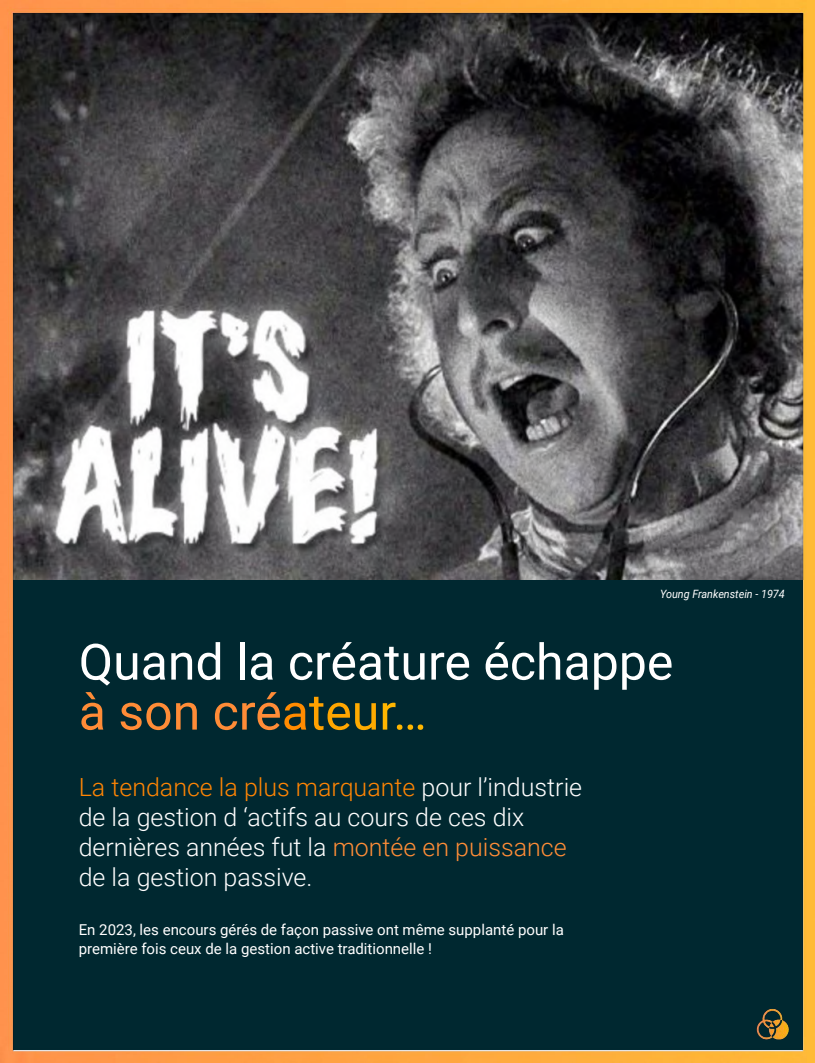
<style>
.page{position:relative;width:815px;height:1063px;background:#fff}
.page>*{position:absolute;margin:0;border:0;box-sizing:border-box;transform-origin:0 0}
.t1{font:50px/50px "Roboto";color:#fff}
.t2{font:300 25px/30px "Roboto";color:#fff}
.t3{font:15px/18.8px "Roboto";color:#fff}
.t4{font:italic 11.38px "Roboto";color:#fff;scale:.95 1}
.s1{color:#ff8c37}
.s2{color:#ff8b00}
.s3{color:#ffa100}
.s4{color:#ffa600}
.s5{color:#ffab00}
.s6{color:#ffb600}
.s7{color:#ff8504}
.s8{color:#ff8d37}
</style>
<div class="page">
<img style="left:0;top:0;width:815px;height:1063px">
<p class="t4" style="left:660px;top:586px;width:133px">Young Frankenstein - 1974</p>
<h1 class="t1" style="left:79px;top:635px;width:596px">Quand la créature échappe <span class="s1">à son cré</span><span class="s2">a</span><span class="s3">t</span><span class="s4">e</span><span class="s5">u</span><span class="s6">r…</span></h1>
<p class="t2" style="left:79px;top:772px;width:505px"><span class="s7">La tendance la plus marquante</span> pour l’industrie de la gestion d ‘actifs au cours de ces dix dernières années fut la <span class="s8">montée en puissance </span>de la gestion passive.</p>
<p class="t3" style="left:79px;top:920px;width:487px">En 2023, les encours gérés de façon passive ont même supplanté pour la première fois ceux de la gestion active traditionnelle !</p>
</div>
